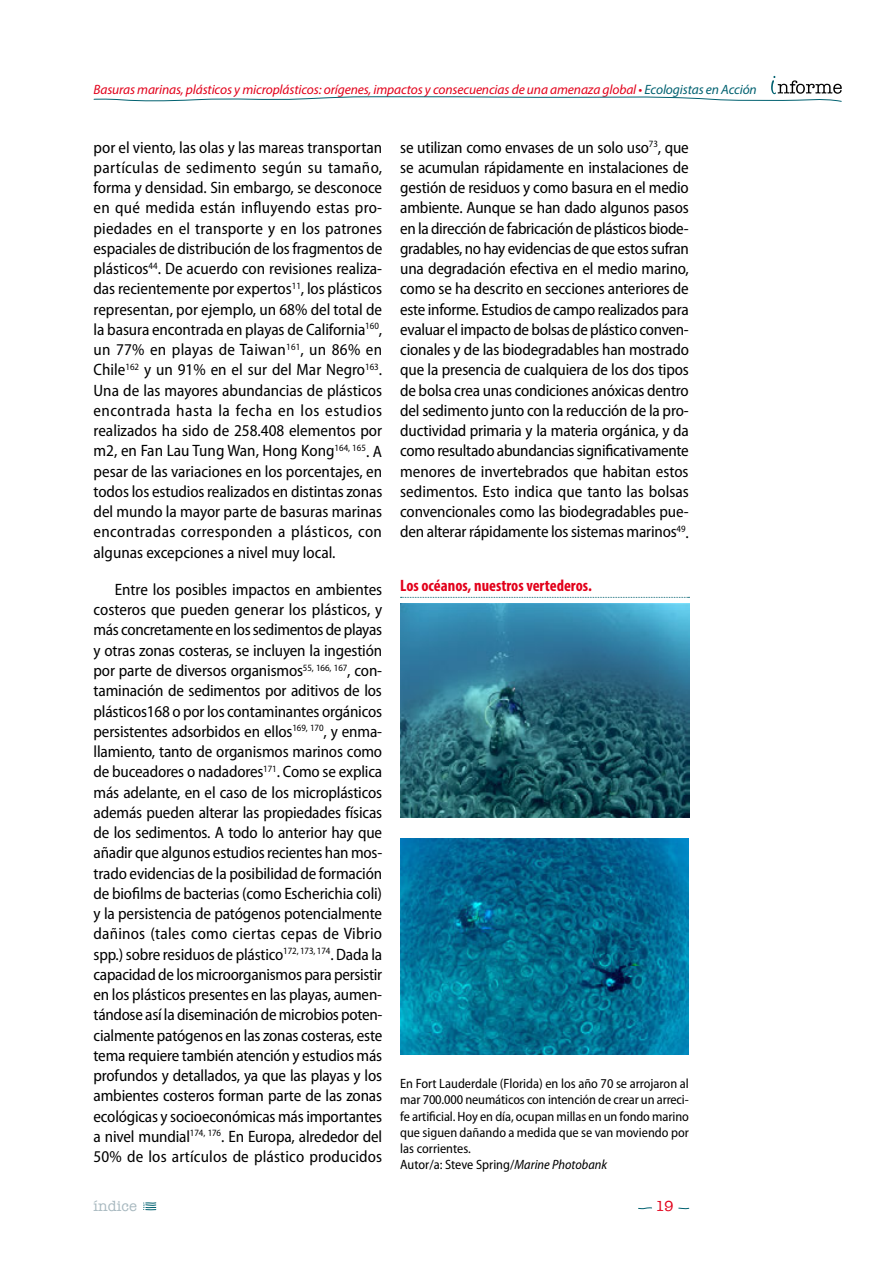
<style>
.page{position:relative;width:893px;height:1263px;background:#fff}
.page>*{position:absolute;margin:0;border:0;box-sizing:border-box;transform-origin:0 0}
.t1{font:semi-condensed 16.5px/20.2px "Myriad Pro";color:#000;text-align:justify}
.t2{font:700 condensed 16.5px "Myriad Pro";color:#e2001a}
.t3{font:15px "American Typewriter";color:#a7b8bf}
.t4{font:15px "American Typewriter";color:#e2001a}
.t5{font:semi-condensed 13.5px/16.2px "Myriad Pro";letter-spacing:-.005em;color:#000}
.t6{font:italic 13.5px "Myriad Pro";letter-spacing:-.01em;color:#e2001a}
.s1{color:#006170}
.s2{font-style:italic}
</style>
<div class="page">
<svg style="left:638px;top:1207px;width:14px;height:2px"></svg>
<svg style="left:678px;top:1207px;width:12px;height:2px"></svg>
<svg style="left:143px;top:1202px;width:14px;height:8px"></svg>
<svg style="left:93px;top:76px;width:749px;height:26px"></svg>
<svg style="left:401px;top:597px;width:288px;height:1px"></svg>
<img style="left:400px;top:603px;width:290px;height:215px">
<img style="left:400px;top:838px;width:289px;height:217px">
<p class="t6" style="left:94px;top:81px;width:665px">Basuras marinas, plásticos y microplásticos: orígenes, impactos y consecuencias de una amenaza global • <span class="s1">Ecologistas en Acción</span></p>
<p class="t1" style="left:94px;top:137px;width:290px">por el viento, las olas y las mareas transportan partículas de sedimento según su tamaño, forma y densidad. Sin embargo, se desconoce en qué medida están influyendo estas pro&shy;piedades en el transporte y en los patrones espaciales de distribución de los fragmentos de plásticos<sup>44</sup>. De acuerdo con revisiones realiza&shy;das recientemente por expertos<sup>11</sup>, los plásticos representan, por ejemplo, un 68% del total de la basura encontrada en playas de California<sup>160</sup>, un 77% en playas de Taiwan<sup>161</sup>, un 86% en Chile<sup>162</sup> y un 91% en el sur del Mar Negro<sup>163</sup>.<br>Una de las mayores abundancias de plásticos encontrada hasta la fecha en los estudios realizados ha sido de 258.408 elementos por m2, en Fan Lau Tung Wan, Hong Kong<sup>164,</sup> <sup>165</sup>. A pesar de las variaciones en los porcentajes, en todos los estudios realizados en distintas zonas del mundo la mayor parte de basuras marinas encontradas corresponden a plásticos, con algunas excepciones a nivel muy local.</p>
<p class="t1" style="left:94px;top:580px;width:290px;text-indent:21px">Entre los posibles impactos en ambientes costeros que pueden generar los plásticos, y más concretamente en los sedimentos de playas y otras zonas costeras, se incluyen la ingestión por parte de diversos organismos<sup>55,</sup> <sup>166,</sup> <sup>167</sup>, con&shy;taminación de sedimentos por aditivos de los plásticos168 o por los contaminantes orgánicos persistentes adsorbidos en ellos<sup>169,</sup> <sup>170</sup>, y enma&shy;llamiento, tanto de organismos marinos como de buceadores o nadadores<sup>171</sup>. Como se explica más adelante, en el caso de los microplásticos además pueden alterar las propiedades físicas de los sedimentos. A todo lo anterior hay que añadir que algunos estudios recientes han mos&shy;trado evidencias de la posibilidad de formación de biofilms de bacterias (como Escherichia coli) y la persistencia de patógenos potencialmente dañinos (tales como ciertas cepas de Vibrio spp.) sobre residuos de plástico<sup>172,</sup> <sup>173,</sup> <sup>174</sup>. Dada la capacidad de los microorganismos para persistir en los plásticos presentes en las playas, aumen&shy;tándose así la diseminación de microbios poten&shy;cialmente patógenos en las zonas costeras, este tema requiere también atención y estudios más profundos y detallados, ya que las playas y los ambientes costeros forman parte de las zonas ecológicas y socioeconómicas más importantes a nivel mundial<sup>174,</sup> <sup>176</sup>. En Europa, alrededor del 50% de los artículos de plástico producidos</p>
<p class="t1" style="left:400px;top:137px;width:290px">se utilizan como envases de un solo uso<sup>73</sup>, que se acumulan rápidamente en instalaciones de gestión de residuos y como basura en el medio ambiente. Aunque se han dado algunos pasos en la dirección de fabricación de plásticos biode&shy;gradables, no hay evidencias de que estos sufran una degradación efectiva en el medio marino, como se ha descrito en secciones anteriores de este informe. Estudios de campo realizados para evaluar el impacto de bolsas de plástico conven&shy;cionales y de las biodegradables han mostrado que la presencia de cualquiera de los dos tipos de bolsa crea unas condiciones anóxicas dentro del sedimento junto con la reducción de la pro&shy;ductividad primaria y la materia orgánica, y da como resultado abundancias significativamente menores de invertebrados que habitan estos sedimentos. Esto indica que tanto las bolsas convencionales como las biodegradables pue&shy;den alterar rápidamente los sistemas marinos<sup>49</sup>.</p>
<p class="t2" style="left:400px;top:575px;width:193px">Los océanos, nuestros vertederos.</p>
<p class="t5" style="left:400px;top:1076px;width:290px">En Fort Lauderdale (Florida) en los año 70 se arrojaron al mar 700.000 neumáticos con intención de crear un arreci&shy;fe artificial. Hoy en día, ocupan millas en un fondo marino que siguen dañando a medida que se van moviendo por las corrientes.<br>Autor/a: Steve Spring/<span class="s2">Marine Photobank</span></p>
<p class="t3" style="left:94px;top:1194px;width:45px">índice</p>
<p class="t4" style="left:655px;top:1194px;width:20px">19</p>
</div>
